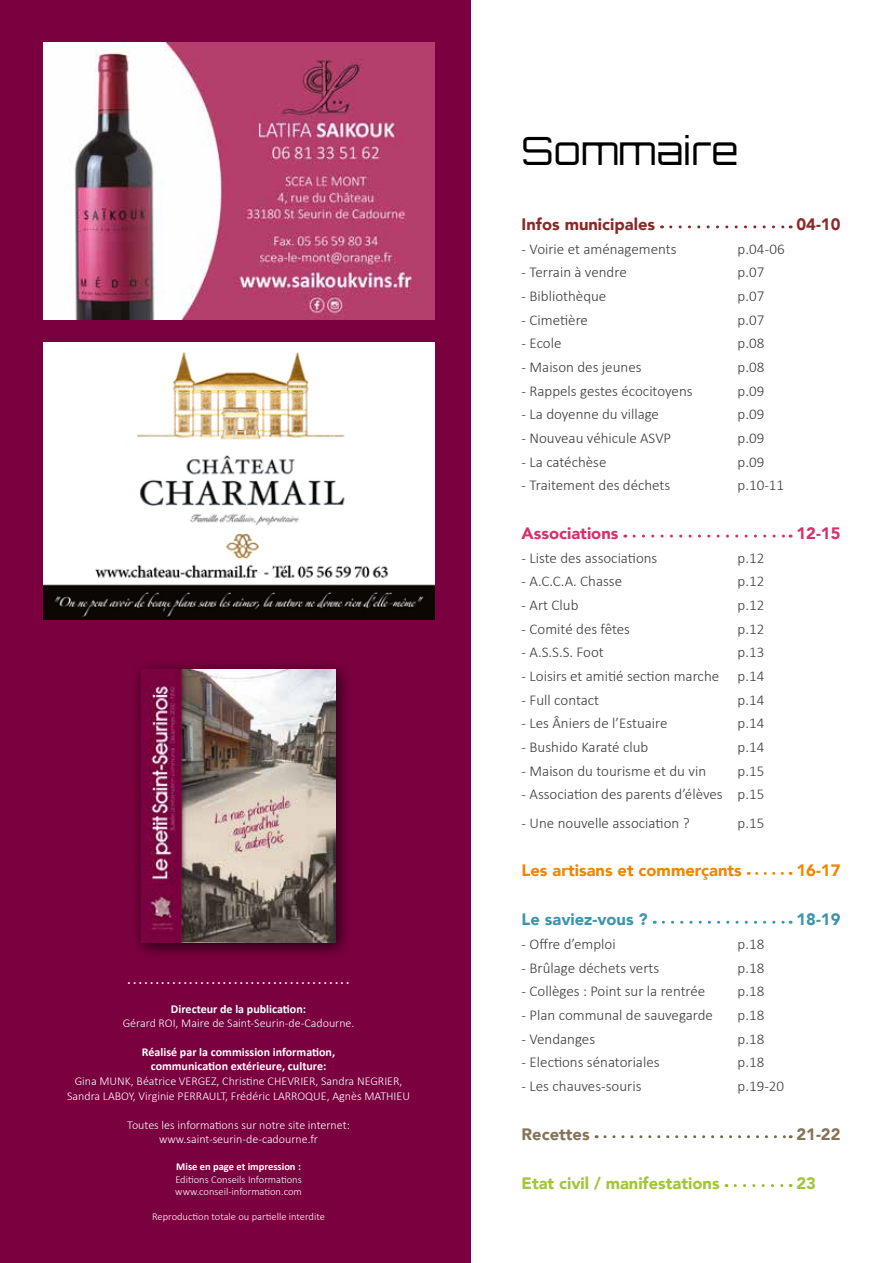
<style>
.page{position:relative;width:893px;height:1263px;background:#fff}
.page>*{position:absolute;margin:0;border:0;box-sizing:border-box;transform-origin:0 0}
.t1{font:300 39px "Orbitron";color:#000}
.t2{font:900 16.5px "Avenir";color:#f18700}
.t3{font:900 16.5px "Avenir";color:#a1c638}
.t4{font:900 16.5px "Avenir";color:#8c2927}
.t5{font:900 16.5px "Avenir";color:#3d95ad}
.t6{font:900 16.5px "Avenir";color:#d6316d}
.t7{font:900 16.5px "Avenir";color:#867458}
.t8{font:300 15px "Calibri";color:#3a3a39}
.t9{font:300 12px/14.4px "Calibri";color:#fff;text-align:center}
.t10{font:700 12px/14.4px "Calibri";color:#fff;text-align:center}
.t11{font:300 10.5px/12.6px "Calibri";color:#fff}
.t12{font:700 10.5px "Calibri";color:#fff}
</style>
<div class="page">
<div style="left:0;top:0;width:471px;height:1263px;background:#7a003f"></div>
<svg style="left:671px;top:225px;width:120px;height:3px"></svg>
<svg style="left:634px;top:535px;width:157px;height:3px"></svg>
<svg style="left:757px;top:872px;width:34px;height:3px"></svg>
<svg style="left:663px;top:921px;width:128px;height:3px"></svg>
<svg style="left:605px;top:1135px;width:186px;height:3px"></svg>
<svg style="left:735px;top:1184px;width:56px;height:3px"></svg>
<img style="left:43px;top:43px;width:392px;height:276px">
<img style="left:43px;top:343px;width:391px;height:276px">
<div style="left:130px;top:658px;width:223px;height:302px;background:#000;opacity:.75"></div>
<img style="left:141px;top:670px;width:195px;height:272px">
<p class="t10" style="left:128px;top:973px;width:223px">........................................</p>
<p class="t10" style="left:171px;top:1002px;width:137px">Directeur de la publication:</p>
<p class="t9" style="left:123px;top:1016px;width:233px">Gérard ROI, Maire de Saint-Seurin-de-Cadourne.</p>
<p class="t10" style="left:142px;top:1045px;width:195px">Réalisé par la commission information, communication extérieure, culture:</p>
<p class="t9" style="left:67px;top:1074px;width:344px">Gina MUNK, Béatrice VERGEZ, Christine CHEVRIER, Sandra NEGRIER,<br>Sandra LABOY, Virginie PERRAULT, Frédéric LARROQUE, Agnès MATHIEU</p>
<p class="t9" style="left:127px;top:1117px;width:224px">Toutes les informations sur notre site internet: www.saint-seurin-de-cadourne.fr</p>
<p class="t12" style="left:176px;top:1160px;width:126px">Mise en page et impression :</p>
<p class="t11" style="left:175px;top:1173px;width:128px">Editions Conseils Informations www.conseil-information.com</p>
<p class="t11" style="left:152px;top:1210px;width:174px">Reproduction totale ou partielle interdite</p>
<h1 class="t1" style="left:522px;top:126px;width:218px">Sommaire</h1>
<p class="t4" style="left:522px;top:210px;width:135px">Infos municipales</p>
<p class="t4" style="left:796px;top:210px;width:45px">04-10</p>
<p class="t8" style="left:522px;top:239px;width:156px">- Voirie et aménagements</p>
<p class="t8" style="left:738px;top:239px;width:49px">p.04 -06</p>
<p class="t8" style="left:522px;top:263px;width:107px">- Terrain à vendre</p>
<p class="t8" style="left:738px;top:263px;width:28px">p.07</p>
<p class="t8" style="left:522px;top:287px;width:86px">- Bibliothèque</p>
<p class="t8" style="left:738px;top:287px;width:28px">p.07</p>
<p class="t8" style="left:522px;top:310px;width:68px">- Cimetière</p>
<p class="t8" style="left:738px;top:310px;width:28px">p.07</p>
<p class="t8" style="left:522px;top:334px;width:41px">- Ecole</p>
<p class="t8" style="left:738px;top:334px;width:28px">p.08</p>
<p class="t8" style="left:522px;top:358px;width:121px">- Maison des jeunes</p>
<p class="t8" style="left:738px;top:358px;width:28px">p.08</p>
<p class="t8" style="left:522px;top:381px;width:172px">- Rappels gestes écocitoyens</p>
<p class="t8" style="left:738px;top:381px;width:28px">p.09</p>
<p class="t8" style="left:522px;top:405px;width:139px">- La doyenne du village</p>
<p class="t8" style="left:738px;top:405px;width:28px">p.09</p>
<p class="t8" style="left:522px;top:429px;width:151px">- Nouveau véhicule ASVP</p>
<p class="t8" style="left:738px;top:429px;width:28px">p.09</p>
<p class="t8" style="left:522px;top:452px;width:86px">- La catéchèse</p>
<p class="t8" style="left:738px;top:452px;width:28px">p.09</p>
<p class="t8" style="left:522px;top:476px;width:150px">- Traitement des déchets</p>
<p class="t8" style="left:738px;top:476px;width:48px">p.10-11</p>
<p class="t6" style="left:522px;top:519px;width:98px">Associations</p>
<p class="t6" style="left:796px;top:519px;width:45px">12-15</p>
<p class="t8" style="left:522px;top:548px;width:137px">- Liste des associations</p>
<p class="t8" style="left:738px;top:548px;width:28px">p.12</p>
<p class="t8" style="left:522px;top:572px;width:102px">- A.C.C.A. Chasse</p>
<p class="t8" style="left:738px;top:572px;width:28px">p.12</p>
<p class="t8" style="left:522px;top:596px;width:58px">- Art Club</p>
<p class="t8" style="left:738px;top:596px;width:28px">p.12</p>
<p class="t8" style="left:522px;top:619px;width:110px">- Comité des fêtes</p>
<p class="t8" style="left:738px;top:619px;width:28px">p.12</p>
<p class="t8" style="left:522px;top:643px;width:84px">- A.S.S.S. Foot</p>
<p class="t8" style="left:738px;top:643px;width:28px">p.13</p>
<p class="t8" style="left:522px;top:667px;width:244px">- Loisirs et amitié section marche p.14</p>
<p class="t8" style="left:522px;top:690px;width:79px">- Full contact</p>
<p class="t8" style="left:738px;top:690px;width:28px">p.14</p>
<p class="t8" style="left:522px;top:714px;width:147px">- Les Âniers de l’Estuaire</p>
<p class="t8" style="left:738px;top:714px;width:28px">p.14</p>
<p class="t8" style="left:522px;top:738px;width:128px">- Bushido Karaté club</p>
<p class="t8" style="left:738px;top:738px;width:28px">p.14</p>
<p class="t8" style="left:522px;top:761px;width:186px">- Maison du tourisme et du vin</p>
<p class="t8" style="left:738px;top:761px;width:28px">p.15</p>
<p class="t8" style="left:522px;top:785px;width:244px">- Association des parents d’élèves p.15</p>
<p class="t8" style="left:522px;top:813px;width:169px">- Une nouvelle association ?</p>
<p class="t8" style="left:738px;top:813px;width:28px">p.15</p>
<p class="t2" style="left:522px;top:856px;width:222px">Les artisans et commerçants</p>
<p class="t2" style="left:796px;top:856px;width:45px">16-17</p>
<p class="t5" style="left:522px;top:905px;width:128px">Le saviez-vous ?</p>
<p class="t5" style="left:796px;top:905px;width:45px">18-19</p>
<p class="t8" style="left:522px;top:935px;width:96px">- Offre d’emploi</p>
<p class="t8" style="left:738px;top:935px;width:28px">p.18</p>
<p class="t8" style="left:522px;top:958px;width:139px">- Brûlage déchets verts</p>
<p class="t8" style="left:738px;top:958px;width:28px">p.18</p>
<p class="t8" style="left:522px;top:982px;width:185px">- Collèges : Point sur la rentrée</p>
<p class="t8" style="left:738px;top:982px;width:28px">p.18</p>
<p class="t8" style="left:522px;top:1006px;width:193px">- Plan communal de sauvegarde</p>
<p class="t8" style="left:738px;top:1006px;width:28px">p.18</p>
<p class="t8" style="left:522px;top:1029px;width:75px">- Vendanges</p>
<p class="t8" style="left:738px;top:1029px;width:28px">p.18</p>
<p class="t8" style="left:522px;top:1053px;width:139px">- Elections sénatoriales</p>
<p class="t8" style="left:738px;top:1053px;width:28px">p.18</p>
<p class="t8" style="left:522px;top:1077px;width:121px">- Les chauves-souris</p>
<p class="t8" style="left:738px;top:1077px;width:48px">p.19-20</p>
<p class="t7" style="left:522px;top:1120px;width:70px">Recettes</p>
<p class="t7" style="left:796px;top:1120px;width:45px">21-22</p>
<p class="t3" style="left:522px;top:1169px;width:199px">Etat civil / manifestations</p>
<p class="t3" style="left:796px;top:1169px;width:21px">23</p>
</div>
